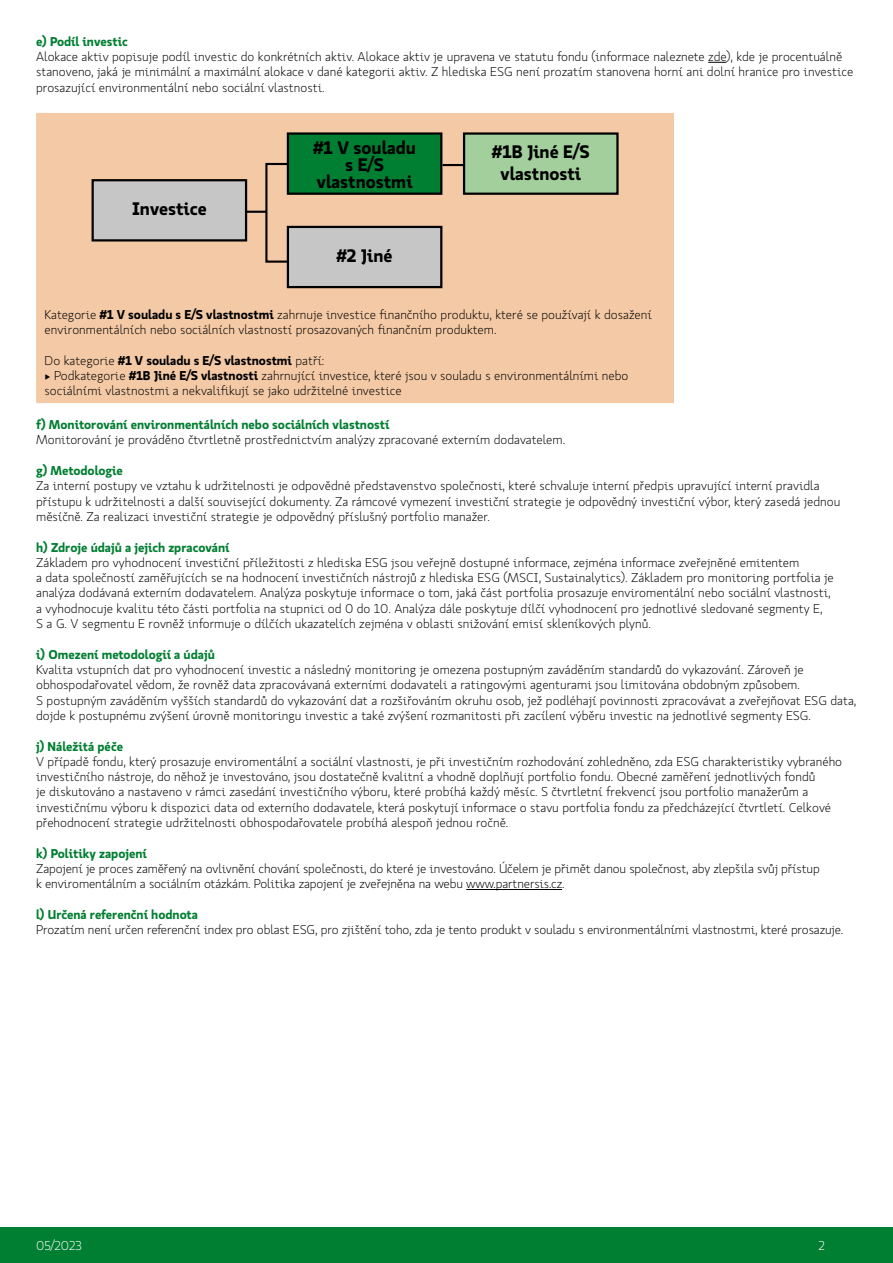
<style>
.page{position:relative;width:893px;height:1263px;background:#fff}
.page>*{position:absolute;margin:0;border:0;box-sizing:border-box;transform-origin:0 0}
.t1{font:700 18px/17px "Koop Pro";color:#000;text-align:center}
.t2{font:300 12.75px/15.3px "Koop Pro";color:#000}
.t3{font:700 12.75px "Koop Pro";color:#007e31}
.t4{font:700 12.75px "Koop Pro";color:#000}
.t5{font:300 12.75px "Koop Pro";color:#fff}
.s1{font-weight:700}
.s2{font-weight:300}
</style>
<div class="page">
<div style="left:0;top:1227px;width:893px;height:36px;background:#007e31"></div>
<svg style="left:708px;top:62px;width:18px;height:1px"></svg>
<hr style="left:466px;top:889px;width:96px;height:1px;background:#000">
<div style="left:36px;top:113px;width:638px;height:290px;background:#f4c9a5"></div>
<div style="left:93px;top:180px;width:153px;height:60px;background:#c6c6c6"></div>
<div style="left:92px;top:179px;width:155px;height:62px;border:2px solid #000"></div>
<div style="left:288px;top:227px;width:153px;height:60px;background:#c6c6c6"></div>
<div style="left:287px;top:226px;width:155px;height:62px;border:2px solid #000"></div>
<div style="left:288px;top:134px;width:153px;height:60px;background:#007e31"></div>
<div style="left:287px;top:132px;width:155px;height:63px;border:2px solid #000"></div>
<svg style="left:243px;top:162px;width:47px;height:102px;background:#d0ad8f"></svg>
<div style="left:464px;top:134px;width:153px;height:60px;background:#a2cf9c"></div>
<div style="left:463px;top:132px;width:156px;height:63px;border:2px solid #000"></div>
<hr style="left:443px;top:164px;width:21px;height:2px;background:#000">
<p class="t3" style="left:36px;top:32px;width:93px">e) Podíl investic</p>
<p class="t2" style="left:36px;top:49px;width:819px">Alokace aktiv popisuje podíl investic do konkrétních aktiv. Alokace aktiv je upravena ve statutu fondu (informace naleznete zde), kde je procentuálně stanoveno, jaká je minimální a maximální alokace v dané kategorii aktiv. Z hlediska ESG není prozatím stanovena horní ani dolní hranice pro investice prosazující environmentální nebo sociální vlastnosti.</p>
<h1 class="t1" style="left:132px;top:200px;width:76px">Investice</h1>
<h1 class="t1" style="left:313px;top:138px;width:104px">#1 V souladu s E/S vlastnostmi</h1>
<h1 class="t1" style="left:492px;top:140px;width:99px;line-height:21.6px">#1B Jiné E/S vlastnosti</h1>
<h1 class="t1" style="left:337px;top:247px;width:57px">#2 Jiné</h1>
<p class="t2" style="left:45px;top:306px;width:609px">Kategorie <span class="s1">#1 V souladu s E/S vlastnostmi</span> zahrnuje investice finančního produktu, které se používají k dosažení environmentálních nebo sociálních vlastností prosazovaných finančním produktem.</p>
<p class="t4" style="left:45px;top:351px;width:281px"><span class="s2">Do kategorie</span> #1 V souladu s E/S vlastnostmi <span class="s2">patří:</span></p>
<p class="t2" style="left:45px;top:368px;width:585px">• Podkategorie <span class="s1">#1B Jiné E/S vlastnosti</span> zahrnující investice, které jsou v souladu s environmentálními nebo sociálními vlastnostmi a nekvalifikují se jako udržitelné investice</p>
<p class="t3" style="left:36px;top:416px;width:355px">f) Monitorování environmentálních nebo sociálních vlastností</p>
<p class="t2" style="left:36px;top:432px;width:531px">Monitorování je prováděno čtvrtletně prostřednictvím analýzy zpracované externím dodavatelem.</p>
<p class="t3" style="left:36px;top:461px;width:88px">g) Metodologie</p>
<p class="t2" style="left:36px;top:478px;width:806px">Za interní postupy ve vztahu k udržitelnosti je odpovědné představenstvo společnosti, které schvaluje interní předpis upravující interní pravidla přístupu k udržitelnosti a další související dokumenty. Za rámcové vymezení investiční strategie je odpovědný investiční výbor, který zasedá jednou měsíčně. Za realizaci investiční strategie je odpovědný příslušný portfolio manažer.</p>
<p class="t3" style="left:36px;top:538px;width:195px">h) Zdroje údajů a jejich zpracování</p>
<p class="t2" style="left:36px;top:555px;width:799px">Základem pro vyhodnocení investiční příležitosti z hlediska ESG jsou veřejně dostupné informace, zejména informace zveřejněné emitentem<br>a data společností zaměřujících se na hodnocení investičních nástrojů z hlediska ESG (MSCI, Sustainalytics). Základem pro monitoring portfolia je analýza dodávaná externím dodavatelem. Analýza poskytuje informace o tom, jaká část portfolia prosazuje enviromentální nebo sociální vlastnosti, a vyhodnocuje kvalitu této části portfolia na stupnici od 0 do 10. Analýza dále poskytuje dílčí vyhodnocení pro jednotlivé sledované segmenty E,<br>S a G. V segmentu E rovněž informuje o dílčích ukazatelích zejména v oblasti snižování emisí skleníkových plynů.</p>
<p class="t3" style="left:36px;top:645px;width:180px">i) Omezení metodologií a údajů</p>
<p class="t2" style="left:36px;top:662px;width:822px">Kvalita vstupních dat pro vyhodnocení investic a následný monitoring je omezena postupným zaváděním standardů do vykazování. Zároveň je obhospodařovatel vědom, že rovněž data zpracovávaná externími dodavateli a ratingovými agenturami jsou limitována obdobným způsobem.<br>S postupným zaváděním vyšších standardů do vykazování dat a rozšiřováním okruhu osob, jež podléhají povinnosti zpracovávat a zveřejňovat ESG data, dojde k postupnému zvýšení úrovně monitoringu investic a také zvýšení rozmanitosti při zacílení výběru investic na jednotlivé segmenty ESG.</p>
<p class="t3" style="left:36px;top:737px;width:88px">j) Náležitá péče</p>
<p class="t2" style="left:36px;top:753px;width:807px">V případě fondu, který prosazuje enviromentální a sociální vlastnosti, je při investičním rozhodování zohledněno, zda ESG charakteristiky vybraného investičního nástroje, do něhož je investováno, jsou dostatečně kvalitní a vhodně doplňují portfolio fondu. Obecné zaměření jednotlivých fondů<br>je diskutováno a nastaveno v rámci zasedání investičního výboru, které probíhá každý měsíc. S čtvrtletní frekvencí jsou portfolio manažerům a investičnímu výboru k dispozici data od externího dodavatele, která poskytují informace o stavu portfolia fondu za předcházející čtvrtletí. Celkové přehodnocení strategie udržitelnosti obhospodařovatele probíhá alespoň jednou ročně.</p>
<p class="t3" style="left:36px;top:844px;width:112px">k) Politiky zapojení</p>
<p class="t2" style="left:36px;top:861px;width:785px">Zapojení je proces zaměřený na ovlivnění chování společnosti, do které je investováno. Účelem je přimět danou společnost, aby zlepšila svůj přístup k enviromentálním a sociálním otázkám. Politika zapojení je zveřejněna na webu www.partnersis.cz.</p>
<p class="t3" style="left:36px;top:905px;width:163px">l) Určená referenční hodnota</p>
<p class="t2" style="left:36px;top:922px;width:808px">Prozatím není určen referenční index pro oblast ESG, pro zjištění toho, zda je tento produkt v souladu s environmentálními vlastnostmi, které prosazuje.</p>
<p class="t5" style="left:36px;top:1237px;width:47px">05/2023</p>
<p class="t5" style="left:818px;top:1237px;width:8px">2</p>
</div>
